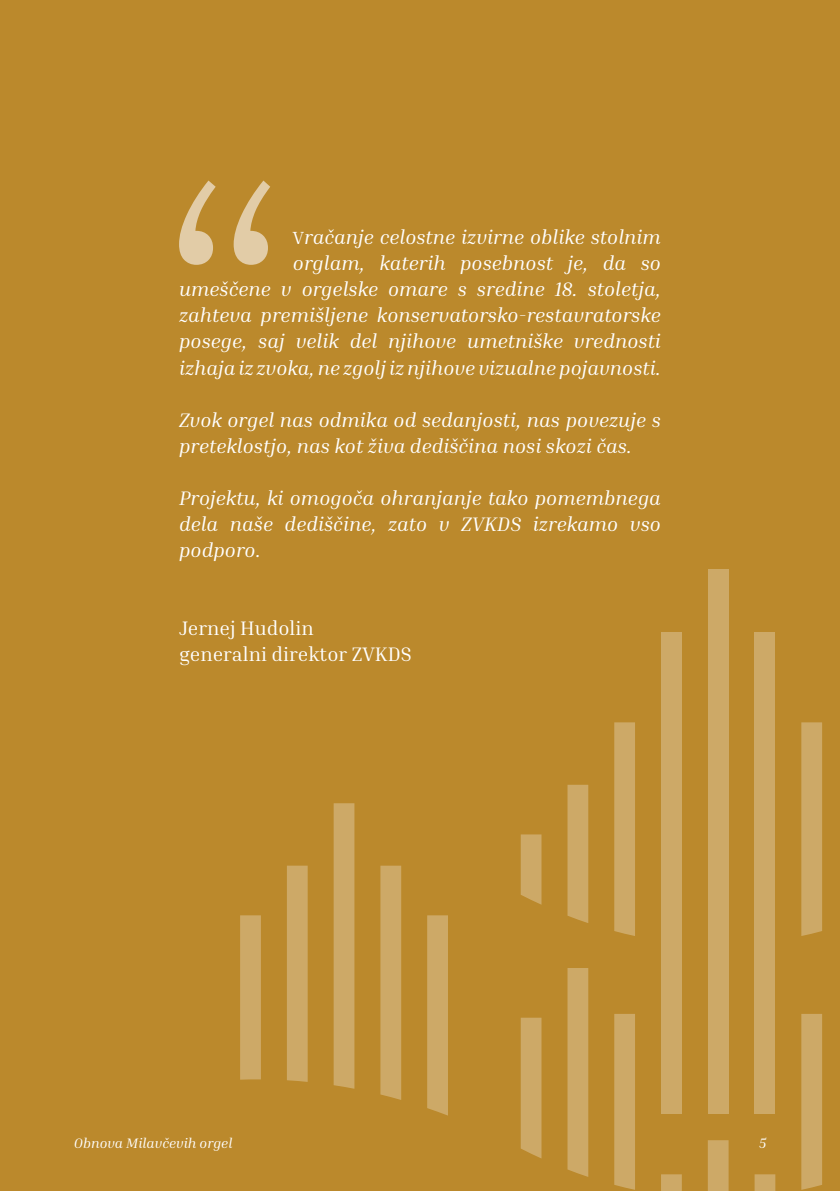
<style>
.page{position:relative;width:840px;height:1191px;background:#fff}
.page>*{position:absolute;margin:0;border:0;box-sizing:border-box;transform-origin:0 0}
.t1{font:italic 20px/26px "Inria Serif";color:#fff;text-align:right}
.t2{font:20px/26px "Inria Serif";color:#fff}
.t3{font:italic 14px "Inria Serif";color:#fff}
.s1{font-style:normal;font-size:18px}
</style>
<div class="page">
<div style="left:0;top:0;width:839px;height:1191px;background:#bb892c"></div>
<svg style="left:179px;top:180px;width:91px;height:85px"></svg>
<svg style="left:567px;top:784px;width:21px;height:139px;background:#cca763"></svg>
<svg style="left:520px;top:834px;width:21px;height:70px"></svg>
<div style="left:614px;top:722px;width:20px;height:214px;background:#cda967"></div>
<div style="left:801px;top:722px;width:20px;height:214px;background:#cda967"></div>
<div style="left:660px;top:632px;width:21px;height:481px;background:#cda967"></div>
<div style="left:754px;top:632px;width:20px;height:481px;background:#cda967"></div>
<div style="left:707px;top:569px;width:21px;height:544px;background:#cda967"></div>
<svg style="left:754px;top:1174px;width:20px;height:17px"></svg>
<svg style="left:708px;top:1140px;width:20px;height:51px"></svg>
<div style="left:801px;top:1014px;width:20px;height:175px;background:#cda967"></div>
<div style="left:333px;top:803px;width:21px;height:285px;background:#cda967"></div>
<div style="left:287px;top:865px;width:20px;height:217px;background:#cda967"></div>
<svg style="left:661px;top:1174px;width:20px;height:17px"></svg>
<div style="left:380px;top:865px;width:21px;height:235px;background:#cda967"></div>
<div style="left:240px;top:915px;width:21px;height:164px;background:#cda967"></div>
<div style="left:614px;top:1014px;width:20px;height:175px;background:#cda967"></div>
<div style="left:567px;top:968px;width:21px;height:209px;background:#cda967"></div>
<svg style="left:427px;top:915px;width:20px;height:200px;background:#cca865"></svg>
<svg style="left:520px;top:1017px;width:21px;height:141px;background:#cba662"></svg>
<p class="t1" style="left:179px;top:224px;width:483px"><span class="s1">V</span>račanje celostne izvirne oblike stolnim<br>orglam, katerih posebnost je, da so<br>umeščene v orgelske omare s sredine 18. stoletja, zahteva premišljene konservatorsko-restavratorske posege, saj velik del njihove umetniške vrednosti izhaja iz zvoka, ne zgolj iz njihove vizualne pojavnosti.</p>
<p class="t1" style="left:179px;top:406px;width:483px;text-align:left">Zvok orgel nas odmika od sedanjosti, nas povezuje s preteklostjo, nas kot živa dediščina nosi skozi čas.</p>
<p class="t1" style="left:179px;top:484px;width:483px;text-align:justify">Projektu, ki omogoča ohranjanje tako pomembnega dela naše dediščine, zato v ZVKDS izrekamo vso podporo.</p>
<p class="t2" style="left:179px;top:614px;width:234px">Jernej Hudolin<br>generalni direktor ZVKDS</p>
<p class="t3" style="left:74px;top:1134px;width:160px">Obnova Milavčevih orgel</p>
<p class="t3" style="left:758px;top:1134px;width:9px">5</p>
</div>
